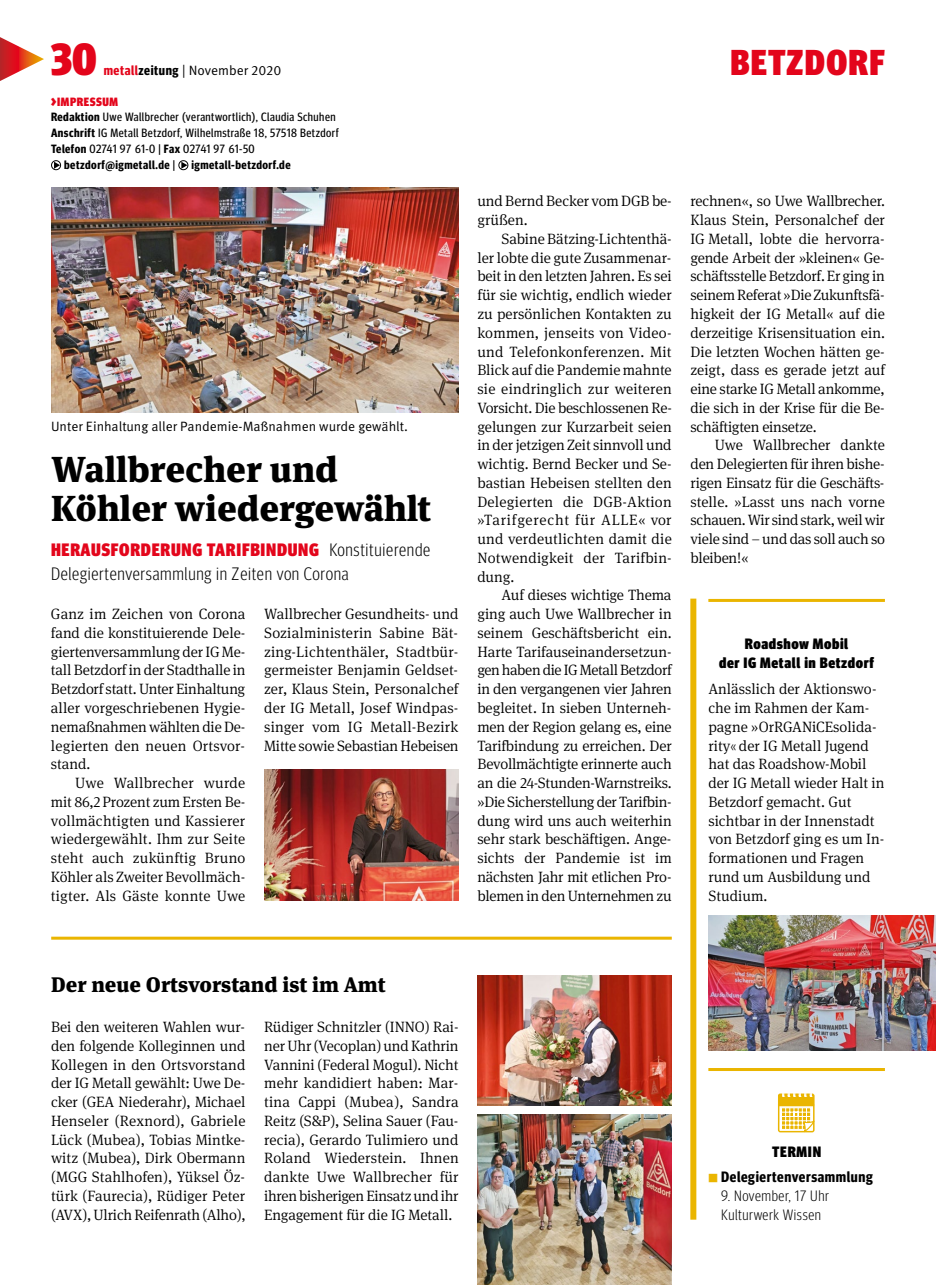
<style>
.page{position:relative;width:936px;height:1285px;background:#fff}
.page>*{position:absolute;margin:0;border:0;box-sizing:border-box;transform-origin:0 0}
.t1{font:900 condensed 45px "Meta Head IGM";color:#e3051b}
.t2{font:900 36px/39px "Meta Serif IGM";color:#000}
.t3{font:900 condensed 36px "Meta Head IGM";letter-spacing:.04em;color:#e3051b}
.t4{font:900 21px "Meta Serif IGM";color:#000}
.t5{font:300 condensed 18px/24px "Meta Head IGM";letter-spacing:.04em;color:#000}
.t6{font:300 15px/18.8px "Meta Serif IGM";color:#000;text-align:justify}
.t7{font:900 condensed 15px/18.8px "Meta Head IGM";letter-spacing:.04em;color:#000;text-align:center}
.t8{font:300 condensed 15px/18.8px "Meta Head IGM";letter-spacing:.04em;color:#000}
.t9{font:300 15px "Meta Serif IGMT";letter-spacing:.05em;color:#000}
.t10{font:700 15px "Meta Headline Cond OT";letter-spacing:.04em;color:#000}
.t11{font:13.5px "Meta IGM";color:#000}
.t12{font:12px "Meta Headline Cond OT";letter-spacing:.04em;color:#000}
.t13{font:700 12px "Meta Headline Cond OT";letter-spacing:.04em;color:#000}
.t14{font:900 condensed 12px "Meta Head IGM";letter-spacing:.05em;color:#e3051b}
.s1{font-family:"Meta Headline Cond OT";font-weight:700;color:#e3051b}
.s2{font-family:"Meta Headline Cond OT";font-weight:700}
.s3{font-size:15px}
.s4{font-weight:700}
.s5{font-weight:400}
.s6{font-weight:900;color:#e3051b}
.s7{font-family:"Meta Serif IGMT"}
.s8{font-family:"Meta Serif IGM"}
.s9{font-family:"Meta Head IGM";font-stretch:condensed}
.s10{font-family:"Meta IGM";font-size:11.25px;color:#eab500}
</style>
<div class="page">
<svg style="left:0;top:37px;width:44px;height:44px"></svg>
<svg style="left:51px;top:160px;width:10px;height:10px"></svg>
<svg style="left:178px;top:160px;width:10px;height:10px"></svg>
<img style="left:51px;top:187px;width:407px;height:225px">
<div style="left:690px;top:598px;width:6px;height:621px;background:#eab500"></div>
<svg style="left:777px;top:1093px;width:37px;height:39px"></svg>
<img style="left:264px;top:769px;width:194px;height:131px">
<hr style="left:51px;top:936px;width:620px;height:3px;background:#eab500">
<hr style="left:708px;top:599px;width:176px;height:3px;background:#eab500">
<hr style="left:708px;top:1067px;width:176px;height:3px;background:#eab500">
<img style="left:708px;top:915px;width:227px;height:135px">
<img style="left:477px;top:1114px;width:194px;height:170px">
<img style="left:477px;top:975px;width:194px;height:129px">
<h1 class="t1" style="left:51px;top:23px;width:47px">30</h1>
<p class="t11" style="left:104px;top:60px;width:179px"><span class="s1">metall</span><span class="s2">zeitung</span> | November 2020</p>
<p class="t14" style="left:51px;top:92px;width:68px"><span class="s3">&gt;</span>IMPRESSUM</p>
<p class="t12" style="left:51px;top:110px;width:286px"><span class="s4">Redaktion</span> Uwe Wallbrecher (verantwortlich), Claudia Schuhen</p>
<p class="t12" style="left:51px;top:126px;width:289px"><span class="s4">Anschrift</span> IG Metall Betzdorf, Wilhelmstraße 18, 57518 Betzdorf</p>
<p class="t12" style="left:51px;top:141px;width:205px"><span class="s4">Telefon</span> 02741 97 61-0 | <span class="s4">Fax</span> 02741 97 61-50</p>
<p class="t13" style="left:64px;top:157px;width:113px">betzdorf@igmetall.de <span class="s5">|</span></p>
<p class="t13" style="left:191px;top:157px;width:101px">igmetall-betzdorf.de</p>
<p class="t11" style="left:51px;top:416px;width:358px">Unter Einhaltung aller Pandemie-Maßnahmen wurde gewählt.</p>
<h2 class="t2" style="left:51px;top:446px;width:381px">Wallbrecher und<br>Köhler wiedergewählt</h2>
<p class="t5" style="left:51px;top:536px;width:381px"><span class="s6">HERAUSFORDERUNG TARIFBINDUNG</span> Konstituierende<br>Delegiertenversammlung in Zeiten von Corona</p>
<p class="t6" style="left:51px;top:603px;width:196px">Ganz im Zeichen von Corona fand die konstituierende Dele&shy;giertenversammlung der IG Me&shy;tall Betzdorf in der Stadthalle in Betzdorf statt. Unter Einhaltung aller vorgeschriebenen Hygie&shy;nemaßnahmen wählten die De&shy;legierten den neuen Ortsvor&shy;stand.</p>
<p class="t6" style="left:51px;top:772px;width:196px;text-indent:24px">Uwe Wallbrecher wurde mit 86,2 Prozent zum Ersten Be&shy;vollmächtigten und Kassierer wiedergewählt. Ihm zur Seite steht auch zukünftig Bruno Köhler als Zweiter Bevollmäch&shy;tigter. Als Gäste konnte Uwe</p>
<p class="t6" style="left:264px;top:603px;width:196px">Wallbrecher Gesundheits- und Sozialministerin Sabine Bät&shy;zing-Lichtenthäler, Stadtbür&shy;germeister Benjamin Geldset&shy;zer, Klaus Stein, Personalchef der IG Metall, Josef Windpas&shy;singer vom IG Metall-Bezirk Mitte sowie Sebastian Hebeisen</p>
<h2 class="t3" style="left:730px;top:34px;width:156px">BETZDORF</h2>
<p class="t6" style="left:477px;top:191px;width:196px">und Bernd Becker vom DGB be&shy;grüßen.</p>
<p class="t6" style="left:477px;top:228px;width:196px;text-indent:24px">Sabine Bätzing-Lichtenthä&shy;ler lobte die gute Zusammenar&shy;beit in den letzten Jahren. Es sei für sie wichtig, endlich wieder zu persönlichen Kontakten zu kommen, jenseits von Video&shy;und Telefonkonferenzen. Mit Blick auf die Pandemie mahnte sie eindringlich zur weiteren Vorsicht. Die beschlossenen Re&shy;gelungen zur Kurzarbeit seien in der jetzigen Zeit sinnvoll und wichtig. Bernd Becker und Se&shy;bastian Hebeisen stellten den Delegierten die DGB-<span class="s7">Aktion</span></p>
<p class="t9" style="left:477px;top:509px;width:196px">»Tarifgerecht für ALLE« <span class="s8">vor</span></p>
<p class="t6" style="left:477px;top:528px;width:196px">und verdeutlichten damit die Notwendigkeit der Tarifbin&shy;dung.</p>
<p class="t6" style="left:477px;top:585px;width:196px;text-indent:24px">Auf dieses wichtige Thema ging auch Uwe Wall brecher in seinem Geschäfts bericht ein.<br>Harte Tarifauseinandersetzun&shy;gen haben die IG Metall Betzdorf in den vergangenen vier Jahren begleitet. In sieben Unterneh&shy;men der Region gelang es, eine Tarifbindung zu erreichen. Der Bevollmächtigte erinnerte auch an die 24-Stunden-Warnstreiks. »Die Sicherstellung der Tarifbin&shy;dung wird uns auch weiterhin sehr stark beschäftigen. Ange&shy;sichts der Pandemie ist im nächsten Jahr mit etlichen Pro&shy;blemen in den Unternehmen zu</p>
<p class="t6" style="left:690px;top:191px;width:196px">rechnen«, so Uwe Wallbrecher.<br>Klaus Stein, Personalchef der IG Metall, lobte die hervorra&shy;gende Arbeit der »kleinen« Ge&shy;schäftsstelle Betzdorf. Er ging in seinem Referat »Die Zukunftsfä&shy;higkeit der IG Metall« auf die derzeitige Krisensituation ein.<br>Die letzten Wochen hätten ge&shy;zeigt, dass es gerade jetzt auf eine starke IG Metall ankomme, die sich in der Krise für die Be&shy;schäftigten einsetze.</p>
<p class="t6" style="left:690px;top:435px;width:196px;text-indent:24px">Uwe Wallbrecher dankte den Delegierten für ihren bishe&shy;rigen Einsatz für die Geschäfts&shy;stelle. »Lasst uns nach vorne schauen. Wir sind stark, weil wir viele sind – und das soll auch so bleiben!«</p>
<p class="t7" style="left:719px;top:633px;width:156px">Roadshow Mobil<br>der IG Metall in Betzdorf</p>
<p class="t6" style="left:708px;top:678px;width:178px;text-align:left">Anlässlich der Aktionswo&shy;che im Rahmen der Kam&shy;pagne »OrRGANiCEsolida&shy;rity<span class="s9">«</span> der IG Metall Jugend hat das Roadshow-Mobil der IG Metall wieder Halt in<br>Betzdorf gemacht. Gut sichtbar in der Innenstadt von Betzdorf ging es um In&shy;formationen und Fragen rund um Ausbildung und<br>Studium.</p>
<h3 class="t4" style="left:51px;top:966px;width:336px">Der neue Ortsvorstand ist im Amt</h3>
<p class="t6" style="left:51px;top:1016px;width:196px">Bei den weiteren Wahlen wur&shy;den folgende Kolleginnen und Kollegen in den Ortsvorstand der IG Metall gewählt: Uwe De&shy;cker (GEA Niederahr), Michael Henseler (Rexnord), Gabriele Lück (Mubea), Tobias Mintke&shy;witz (Mubea), Dirk Obermann (MGG Stahlhofen), Yüksel Öz&shy;türk (Faurecia), Rüdiger Peter (AVX), Ulrich Reifenrath (Alho),</p>
<p class="t6" style="left:264px;top:1016px;width:196px">Rüdiger Schnitzler (INNO) Rai&shy;ner Uhr (Vecoplan) und Kathrin Vannini (Federal Mogul). Nicht mehr kandidiert haben: Mar&shy;tina Cappi (Mubea ), Sandra Reitz (S&amp;P), Selina Sauer (Fau&shy;recia), Gerardo Tulimiero und Roland Wiederstein. Ihnen dankte Uwe Wallbrecher für ihren bisherigen Einsatz und ihr Engagement für die IG Metall.</p>
<p class="t7" style="left:772px;top:1141px;width:50px">TERMIN</p>
<p class="t10" style="left:708px;top:1167px;width:166px"><span class="s10">■</span> Delegiertenversammlung</p>
<p class="t8" style="left:721px;top:1184px;width:109px">9. November, 17 Uhr<br>Kulturwerk Wissen</p>
</div>
